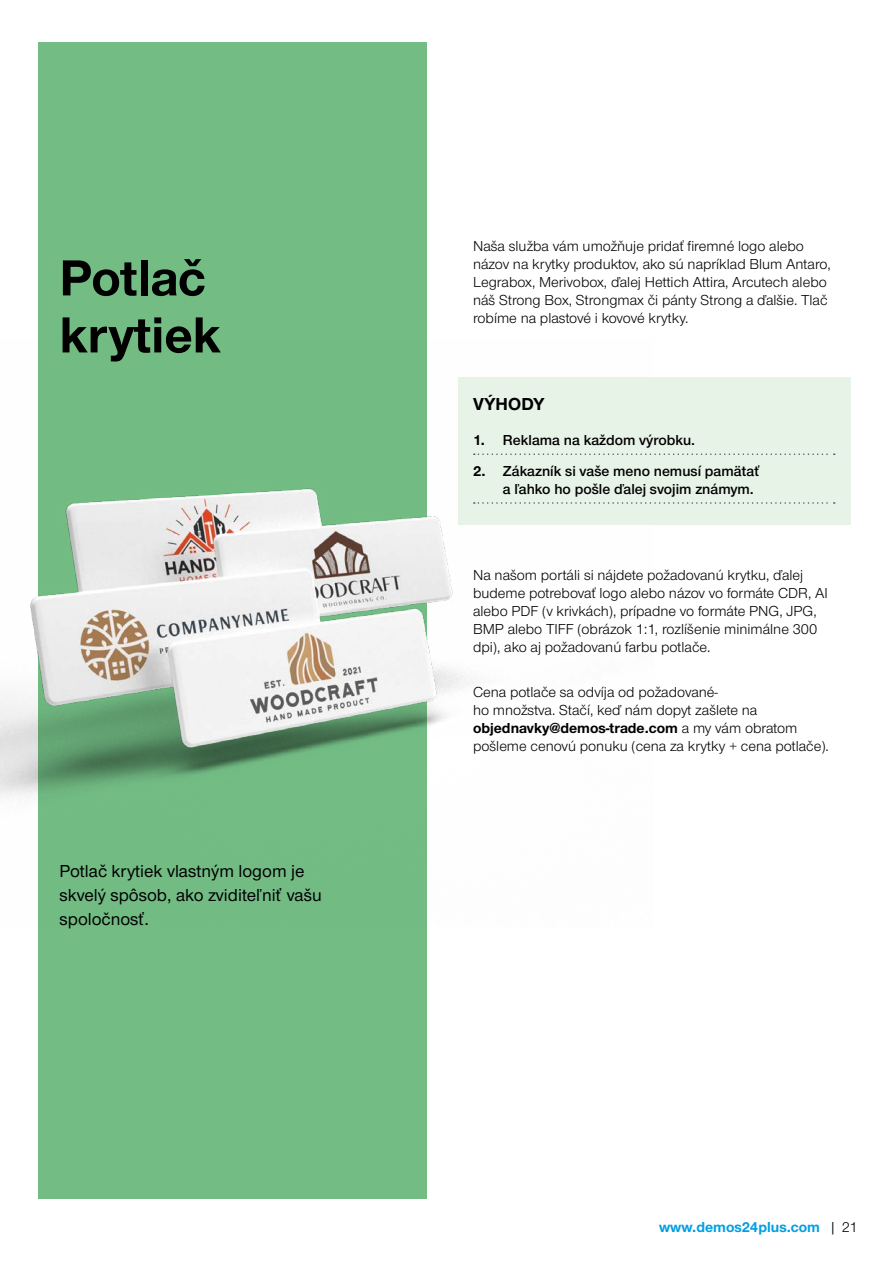
<style>
.page{position:relative;width:893px;height:1263px;background:#fff}
.page>*{position:absolute;margin:0;border:0;box-sizing:border-box;transform-origin:0 0}
.t1{font:700 52.5px/57px "Nimbus Sans Novus TOT";color:#000}
.t2{font:500 18px/24px "Nimbus Sans Novus TOT";color:#000}
.t3{font:700 18px "Nimbus Sans Novus TOT";letter-spacing:.015em;color:#000}
.t4{font:15px/18px "Nimbus Sans Novus TOT";color:#000}
.t5{font:15px/18px "Nimbus Sans Novus TOT Sem Bol";color:#000}
.t6{font:700 15px "Nimbus Sans Novus TOT";color:#009fe3}
.s1{font-family:"Nimbus Sans Novus TOT";font-weight:700}
.s2{font-weight:700}
.s3{font-weight:400;color:#000}
</style>
<div class="page">
<div style="left:38px;top:43px;width:389px;height:1156px;background:#73bd85"></div>
<img style="left:0;top:377px;width:653px;height:421px">
<div style="left:458px;top:378px;width:392px;height:147px;background:#e8f3e8"></div>
<svg style="left:474px;top:453px;width:361px;height:2px"></svg>
<svg style="left:474px;top:502px;width:361px;height:2px"></svg>
<h1 class="t1" style="left:60px;top:249px;width:163px">Potlač krytiek</h1>
<p class="t2" style="left:60px;top:859px;width:264px">Potlač krytiek vlastným logom je skvelý spôsob, ako zviditeľniť vašu spoločnosť.</p>
<p class="t4" style="left:473px;top:237px;width:359px">Naša služba vám umožňuje pridať firemné logo alebo názov na krytky produktov, ako sú napríklad Blum Antaro, Legrabox, Merivobox, ďalej Hettich Attira, Arcutech alebo náš Strong Box, Strongmax či pánty Strong a ďalšie. Tlač robíme na plastové i kovové krytky.</p>
<p class="t3" style="left:473px;top:393px;width:73px">VÝHODY</p>
<p class="t5" style="left:473px;top:431px;width:224px"><span class="s1">1.</span> Reklama na každom výrobku.</p>
<p class="t5" style="left:503px;top:462px;width:258px;text-indent:-30px"><span class="s1">2.</span> Zákazník si vaše meno nemusí pamätať a ľahko ho pošle ďalej svojim známym.</p>
<p class="t4" style="left:473px;top:566px;width:356px">Na našom portáli si nájdete požadovanú krytku, ďalej budeme potrebovať logo alebo názov vo formáte CDR, AI alebo PDF (v krivkách), prípadne vo formáte PNG, JPG, BMP alebo TIFF (obrázok 1:1, rozlíšenie minimálne 300 dpi), ako aj požadovanú farbu potlače.</p>
<p class="t4" style="left:473px;top:683px;width:357px">Cena potlače sa odvíja od požadované-<br>ho množstva. Stačí, keď nám dopyt zašlete na <span class="s2">objednavky@demos-trade.com</span> a my vám obratom pošleme cenovú ponuku (cena za krytky + cena potlače).</p>
<p class="t6" style="left:659px;top:1218px;width:200px">www.demos24plus.com <span class="s3">| 21</span></p>
</div>
